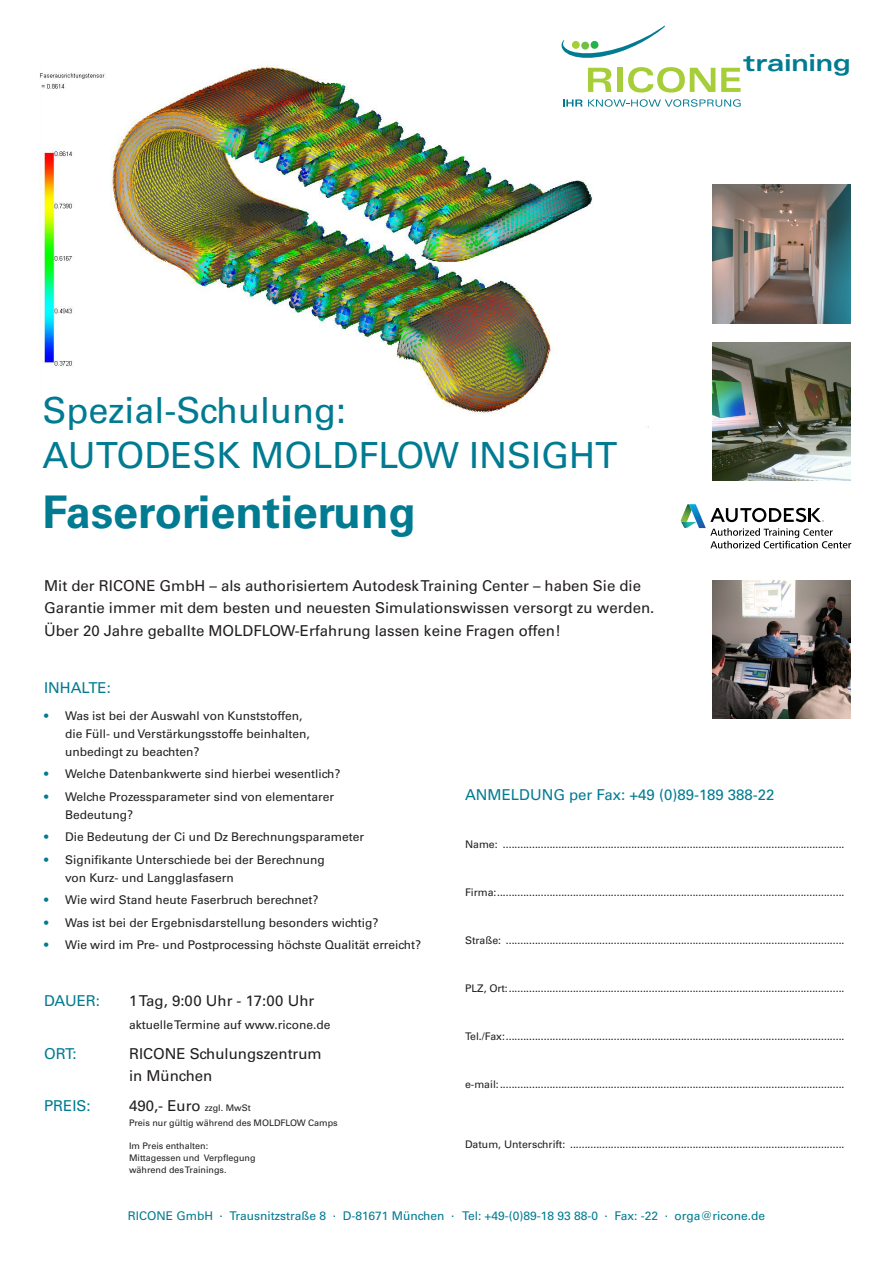
<style>
.page{position:relative;width:893px;height:1263px;background:#fff}
.page>*{position:absolute;margin:0;border:0;box-sizing:border-box;transform-origin:0 0}
.t1{font:700 45px "Univers";color:#007b91}
.t2{font:36px "Univers";color:#007b91}
.t3{font:700 expanded 23.4px "Univers";color:#007b91}
.t4{font:15px/22.5px "Univers";color:#231f20}
.t5{font:15px "Univers";color:#007b91}
.t6{font:12px "Univers";color:#231f20}
.t7{font:12px "Univers";color:#007b91}
.Agenda{font:10.5px "Univers";color:#231f20}
.t8{font:9px "Univers";color:#231f20}
.s1{color:#007b91}
.s2{font-size:9px}
</style>
<div class="page">
<img style="left:40px;top:66px;width:609px;height:361px">
<svg style="left:680px;top:504px;width:171px;height:44px"></svg>
<img style="left:712px;top:580px;width:138px;height:139px">
<img style="left:712px;top:342px;width:138px;height:139px">
<img style="left:712px;top:185px;width:138px;height:138px">
<svg style="left:561px;top:25px;width:154px;height:68px"></svg>
<svg style="left:721px;top:68px;width:20px;height:24px"></svg>
<svg style="left:563px;top:99px;width:19px;height:8px"></svg>
<svg style="left:588px;top:99px;width:153px;height:8px"></svg>
<p class="t3" style="left:743px;top:49px;width:109px">training</p>
<p class="t2" style="left:43px;top:389px;width:305px">Spezial-Schulung:</p>
<p class="t2" style="left:43px;top:434px;width:576px">AUTODESK MOLDFLOW INSIGHT</p>
<p class="t1" style="left:43px;top:485px;width:375px">Faserorientierung</p>
<p class="t4" style="left:44px;top:574px;width:612px">Mit der RICONE GmbH – als authorisiertem Autodesk Training Center – haben Sie die<br>Garantie immer mit dem besten und neuesten Simulationswissen versorgt zu werden.</p>
<p class="t4" style="left:44px;top:619px;width:518px">Über 20 Jahre geballte MOLDFLOW-Erfahrung lassen keine Fragen offen!</p>
<p class="t5" style="left:44px;top:678px;width:68px">INHALTE:</p>
<p class="t6" style="left:44px;top:708px;width:260px"><span class="s1">•</span> Was ist bei der Auswahl von Kunststoffen,</p>
<p class="t6" style="left:65px;top:726px;width:246px">die Füll- und Verstärkungsstoffe beinhalten,</p>
<p class="t6" style="left:65px;top:744px;width:136px">unbedingt zu beachten?</p>
<p class="t6" style="left:44px;top:767px;width:298px"><span class="s1">•</span> Welche Datenbankwerte sind hierbei wesentlich?</p>
<p class="t6" style="left:44px;top:789px;width:292px"><span class="s1">•</span> Welche Prozessparameter sind von elementarer</p>
<p class="t6" style="left:65px;top:807px;width:70px">Bedeutung?</p>
<p class="t6" style="left:44px;top:830px;width:322px"><span class="s1">•</span> Die Bedeutung der Ci und Dz Berechnungsparameter</p>
<p class="t6" style="left:44px;top:852px;width:282px"><span class="s1">•</span> Signifikante Unterschiede bei der Berechnung</p>
<p class="t6" style="left:65px;top:870px;width:170px">von Kurz- und Langglasfasern</p>
<p class="t6" style="left:44px;top:893px;width:276px"><span class="s1">•</span> Wie wird Stand heute Faserbruch berechnet?</p>
<p class="t6" style="left:44px;top:915px;width:336px"><span class="s1">•</span> Was ist bei der Ergebnisdarstellung besonders wichtig?</p>
<p class="t6" style="left:44px;top:938px;width:379px"><span class="s1">•</span> Wie wird im Pre- und Postprocessing höchste Qualität erreicht?</p>
<p class="t5" style="left:44px;top:992px;width:58px">DAUER:</p>
<p class="t4" style="left:129px;top:990px;width:187px">1 Tag, 9:00 Uhr - 17:00 Uhr</p>
<p class="t6" style="left:129px;top:1017px;width:203px">aktuelle Termine auf www.ricone.de</p>
<p class="t5" style="left:44px;top:1044px;width:34px">ORT:</p>
<p class="t4" style="left:129px;top:1042px;width:194px">RICONE Schulungszentrum in München</p>
<p class="t5" style="left:44px;top:1097px;width:48px">PREIS:</p>
<p class="t4" style="left:129px;top:1095px;width:123px">490,- Euro <span class="s2">zzgl. MwSt</span></p>
<p class="t8" style="left:129px;top:1118px;width:210px">Preis nur gültig während des MOLDFLOW Camps</p>
<p class="t8" style="left:129px;top:1140px;width:81px">Im Preis enthalten:</p>
<p class="t8" style="left:129px;top:1152px;width:128px">Mittagessen und Verpflegung</p>
<p class="t8" style="left:129px;top:1164px;width:99px">während des Trainings.</p>
<p class="t5" style="left:465px;top:786px;width:311px">ANMELDUNG per Fax: +49 (0)89-189 388-22</p>
<p class="Agenda" style="left:465px;top:838px;width:381px">Name: .....................................................................................................................</p>
<p class="Agenda" style="left:465px;top:886px;width:381px">Firma:.......................................................................................................................</p>
<p class="Agenda" style="left:465px;top:934px;width:381px">Straße: ....................................................................................................................</p>
<p class="Agenda" style="left:465px;top:982px;width:381px">PLZ, Ort:...................................................................................................................</p>
<p class="Agenda" style="left:465px;top:1030px;width:381px">Tel./Fax:....................................................................................................................</p>
<p class="Agenda" style="left:465px;top:1078px;width:381px">e-mail:......................................................................................................................</p>
<p class="Agenda" style="left:465px;top:1138px;width:381px">Datum, Unterschrift: ..............................................................................................</p>
<p class="t7" style="left:128px;top:1209px;width:639px">RICONE GmbH . Trausnitzstraße 8 . D-81671 München . Tel: +49-(0)89-18 93 88-0 . Fax: -22 . orga@ricone.de</p>
</div>
